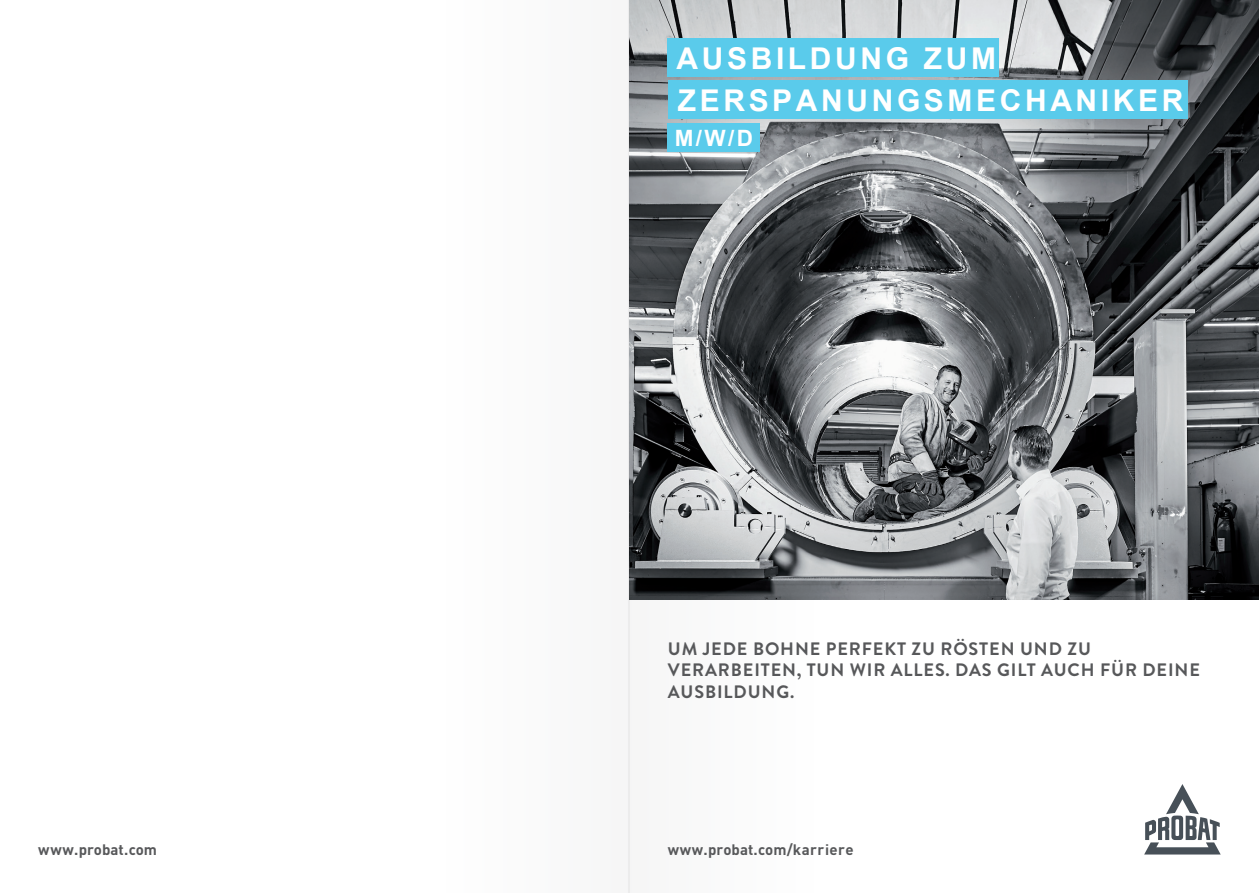
<style>
.page{position:relative;width:1259px;height:893px;background:#fff}
.page>*{position:absolute;margin:0;border:0;box-sizing:border-box;transform-origin:0 0}
.t1{font:700 30px "Arial";letter-spacing:.12em;color:#fff}
.t2{font:700 22.5px "Arial";color:#fff}
.t3{font:700 18px/21.6px "Brandon Grotesque";letter-spacing:.05em;color:#57585a}
.t4{font:700 15px "DIN Pro";letter-spacing:.025em;color:#57585a}
.t5{font:700 15px "DIN Pro";letter-spacing:.005em;color:#57585a}
</style>
<div class="page">
<div style="left:439px;top:0;width:190px;height:893px;background:#fafafa"></div>
<div style="left:629px;top:0;width:189px;height:893px;background:#fafafa"></div>
<img style="left:629px;top:0;width:630px;height:600px">
<div style="left:668px;top:81px;width:519px;height:38px;background:#5acbeb"></div>
<div style="left:668px;top:38px;width:331px;height:38px;background:#5acbeb"></div>
<div style="left:668px;top:123px;width:92px;height:28px;background:#5acbeb"></div>
<svg style="left:1144px;top:784px;width:76px;height:70px"></svg>
<h1 class="t1" style="left:676px;top:37px;width:321px">AUSBILDUNG ZUM</h1>
<h1 class="t1" style="left:678px;top:80px;width:507px">ZERSPANUNGSMECHANIKER</h1>
<p class="t2" style="left:675px;top:123px;width:80px">M/W/D</p>
<p class="t3" style="left:668px;top:638px;width:533px">UM JEDE BOHNE PERFEKT ZU RÖSTEN UND ZU<br>VERARBEITEN, TUN WIR ALLES. DAS GILT AUCH FÜR DEINE<br>AUSBILDUNG.</p>
<p class="t5" style="left:38px;top:837px;width:120px">www.probat.com</p>
<p class="t4" style="left:668px;top:837px;width:187px">www.probat.com/karriere</p>
</div>
